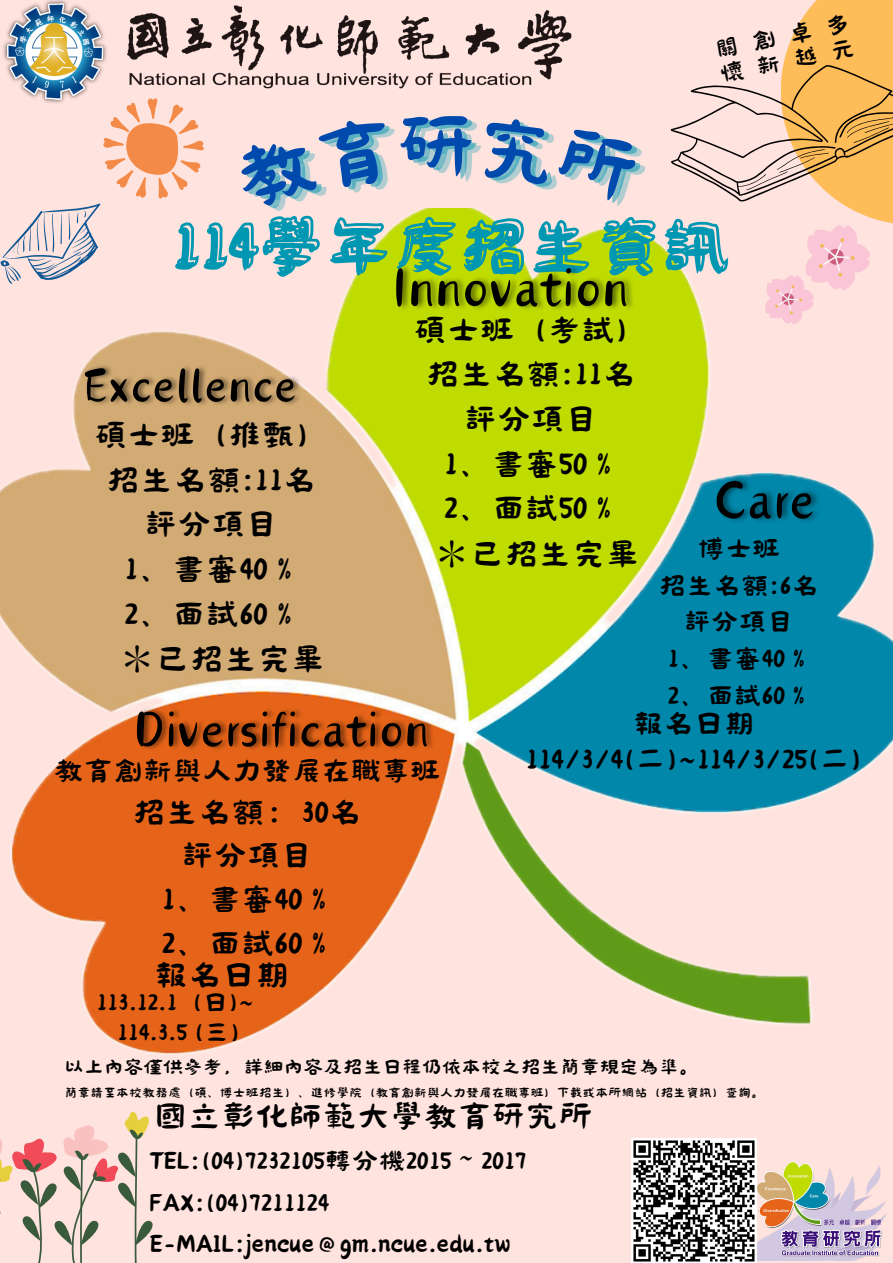
<style>
.page{position:relative;width:893px;height:1263px;background:#ffe3de}
.page>*{position:absolute;margin:0;border:0;box-sizing:border-box;transform-origin:0 0}
.t1{font:75px "Canva Li CN";color:#0097b2}
.t2{font:37.5px "Canva Li CN";color:#000}
.t3{font:37.5px "Canva Li CN";color:#000001}
.t4{font:37.35px/44.7px "Canva Li CN";color:#000001;text-align:center}
.t5{font:36.67px/43.7px "Canva Li CN";color:#000001;text-align:center}
.t6{font:33.75px/36px "Canva Li CN";color:#000001;text-align:center}
.t7{font:33px "Canva Li CN";color:#000001}
.t8{font:30.6px/36.6px "Canva Li CN";color:#000001;text-align:center}
.t9{font:30px/41.6px "Canva Li CN";color:#000}
.t10{font:28.5px "Canva Li CN";letter-spacing:-.005em;color:#000}
.t11{font:21.98px "Canva Li CN";color:#000}
.t12{font:14.4px "Canva Li CN";color:#000}
.s1{font-family:"Noto Sans CJ Ksc"}
</style>
<div class="page">
<img style="left:21px;top:0;width:529px;height:13px">
<svg style="left:806px;top:0;width:87px;height:13px"></svg>
<img style="left:756px;top:1161px;width:131px;height:99px">
<img style="left:0;top:325px;width:893px;height:730px">
<img style="left:632px;top:1139px;width:124px;height:124px">
<svg style="left:0;top:1112px;width:153px;height:151px"></svg>
<img style="left:81px;top:360px;width:225px;height:53px">
<img style="left:133px;top:703px;width:305px;height:56px">
<img style="left:712px;top:472px;width:113px;height:59px">
<svg style="left:0;top:13px;width:893px;height:312px"></svg>
<h1 class="t1" style="left:170px;top:217px;width:559px">114學年度招生資訊</h1>
<h5 class="t4" style="left:94px;top:413px;width:237px">碩士班（推甄）招生名額:11名評分項目<br>1、書審40%<br>2、面試60%</h5>
<h6 class="t3" style="left:119px;top:643px;width:208px"><span class="s1">✽</span>已招生完畢</h6>
<h5 class="t4" style="left:413px;top:308px;width:237px">碩士班（考試）招生名額:11名評分項目<br>1、書審50%<br>2、面試50%</h5>
<p class="t3" style="left:433px;top:537px;width:208px"><span class="s1">✽</span>已招生完畢</p>
<h5 class="t8" style="left:658px;top:531px;width:162px">博士班<br>招生名額:6名評分項目<br>1、書審40%<br>2、面試60%</h5>
<h6 class="t7" style="left:54px;top:756px;width:388px">教育創新與人力發展在職專班</h6>
<h6 class="t5" style="left:132px;top:791px;width:231px">招生名額：30名評分項目<br>1、書審40%<br>2、面試60%</h6>
<h5 class="t2" style="left:154px;top:959px;width:136px">報名日期</h5>
<p class="t10" style="left:97px;top:990px;width:159px">113.12.1（日)~</p>
<p class="t10" style="left:117px;top:1020px;width:124px">114.3.5 (三)</p>
<p class="t6" style="left:525px;top:706px;width:338px">報名日期<br>114/3/4(二)~114/3/25(二)</p>
<h5 class="t11" style="left:64px;top:1058px;width:635px">以上內容僅供參考，詳細內容及招生日程仍依本校之招生簡章規定為準。</h5>
<h5 class="t12" style="left:64px;top:1086px;width:701px">簡章請至本校教務處（碩、博士班招生）、進修學院（教育創新與人力發展在職專班）下載或本所網站（招生資訊）查詢。</h5>
<p class="t2" style="left:154px;top:1100px;width:440px">國立彰化師範大學教育研究所</p>
<h1 class="t9" style="left:149px;top:1141px;width:379px">TEL:(04)7232105轉分機2015～2017<br>FAX:(04)7211124<br>E-MAIL:jencue@gm.ncue.edu.tw</h1>
</div>
